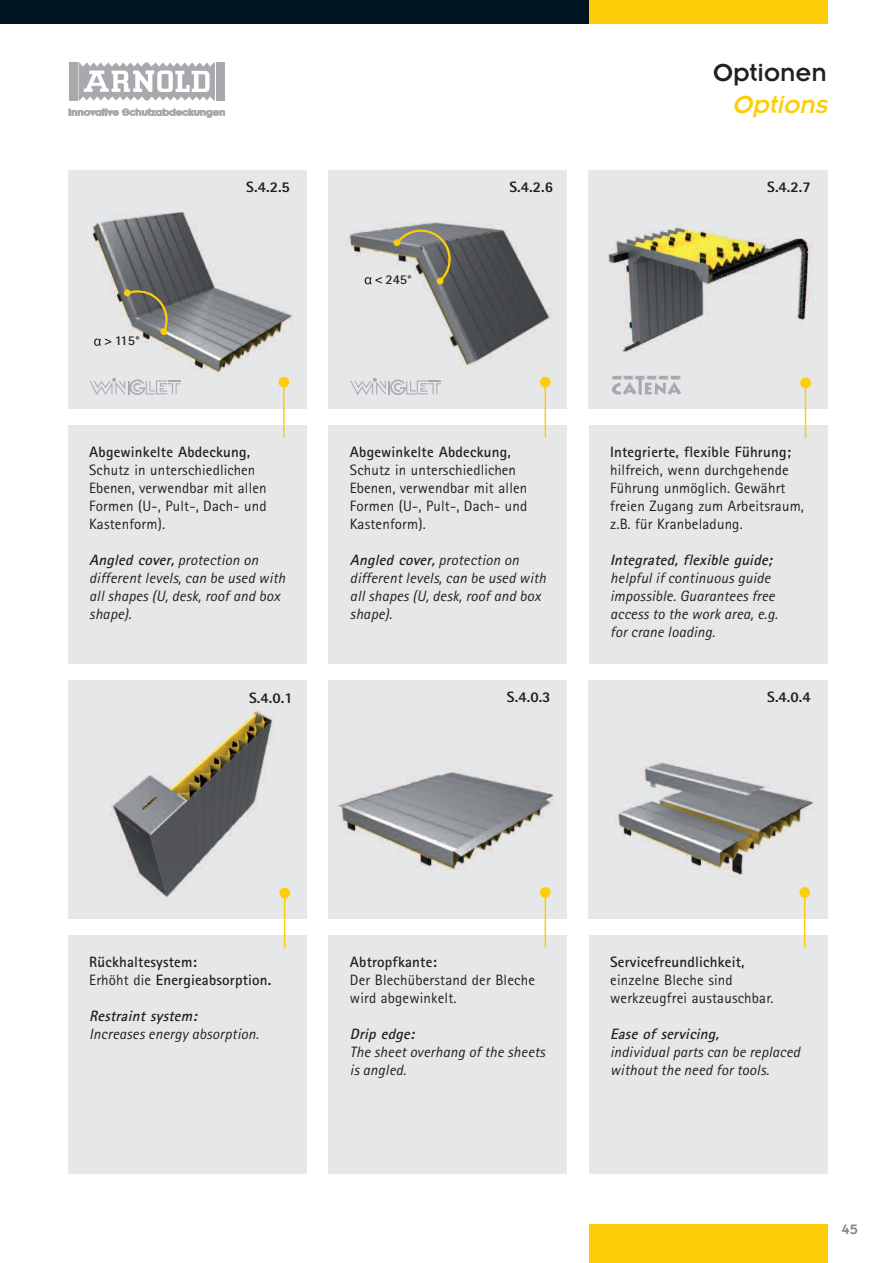
<style>
.page{position:relative;width:893px;height:1263px;background:#fff}
.page>*{position:absolute;margin:0;border:0;box-sizing:border-box;transform-origin:0 0}
.t1{font:27px "Insignia";color:#231f20}
.t2{font:italic 27px "Insignia";color:#fecd08}
.t3{font:italic 15px/18px "Rotis Sans Serif";letter-spacing:.01em;color:#231f20}
.t4{font:15px/18px "Rotis Sans Serif";letter-spacing:.01em;color:#231f20}
.t5{font:700 15px/18px "Rotis Sans Serif";letter-spacing:.01em;color:#231f20}
.t6{font:italic 700 15px "Rotis Sans Serif";color:#231f20}
.t7{font:800 15px "Rotis Sans Serif";color:#231f20}
.t8{font:15px "Insignia";color:#808285}
.t9{font:700 13.5px "Rotis Sans Serif";color:#231f20}
.s1{font-weight:700}
.s2{font-weight:400}
</style>
<div class="page">
<div style="left:0;top:0;width:597px;height:23px;background:#001522"></div>
<div style="left:589px;top:0;width:238px;height:23px;background:#fecd08"></div>
<div style="left:589px;top:1225px;width:238px;height:38px;background:#fecd08"></div>
<div style="left:69px;top:62px;width:8px;height:39px;background:#a8a9ad"></div>
<div style="left:217px;top:62px;width:8px;height:39px;background:#a8a9ad"></div>
<svg style="left:78px;top:62px;width:137px;height:38px"></svg>
<svg style="left:69px;top:109px;width:156px;height:9px"></svg>
<img style="left:68px;top:170px;width:238px;height:238px">
<img style="left:328px;top:170px;width:238px;height:238px">
<img style="left:68px;top:680px;width:238px;height:238px">
<img style="left:589px;top:170px;width:238px;height:238px">
<div style="left:589px;top:425px;width:238px;height:238px;background:#e6e7e9"></div>
<div style="left:329px;top:425px;width:238px;height:238px;background:#e6e7e9"></div>
<div style="left:68px;top:425px;width:238px;height:238px;background:#e6e7e9"></div>
<div style="left:68px;top:935px;width:238px;height:239px;background:#e6e7e9"></div>
<hr style="left:545px;top:382px;width:1px;height:56px;background:#fecd08">
<div style="left:540px;top:377px;width:11px;height:10px;background:#fecd08;border-radius:50%"></div>
<hr style="left:805px;top:383px;width:1px;height:55px;background:#fecd08">
<div style="left:800px;top:377px;width:11px;height:11px;background:#fecd08;border-radius:50%"></div>
<hr style="left:283px;top:382px;width:2px;height:56px;background:#fecd08">
<div style="left:279px;top:377px;width:10px;height:10px;background:#fecd08;border-radius:50%"></div>
<hr style="left:284px;top:893px;width:1px;height:55px;background:#fecd08">
<div style="left:279px;top:888px;width:11px;height:10px;background:#fecd08;border-radius:50%"></div>
<svg style="left:90px;top:378px;width:91px;height:17px;background:#d4d5d8"></svg>
<svg style="left:350px;top:378px;width:91px;height:17px;background:#d4d5d8"></svg>
<svg style="left:611px;top:376px;width:70px;height:19px"></svg>
<img style="left:329px;top:680px;width:238px;height:238px">
<img style="left:589px;top:680px;width:238px;height:238px">
<div style="left:329px;top:935px;width:238px;height:239px;background:#e6e7e9"></div>
<div style="left:589px;top:935px;width:238px;height:239px;background:#e6e7e9"></div>
<hr style="left:545px;top:892px;width:1px;height:56px;background:#fecd08">
<div style="left:540px;top:887px;width:11px;height:11px;background:#fecd08;border-radius:50%"></div>
<hr style="left:804px;top:892px;width:1px;height:56px;background:#fecd08">
<div style="left:799px;top:887px;width:11px;height:11px;background:#fecd08;border-radius:50%"></div>
<svg style="left:120px;top:286px;width:52px;height:55px;background:#86857d"></svg>
<svg style="left:94px;top:338px;width:17px;height:8px"></svg>
<div style="left:124px;top:289px;width:7px;height:7px;background:#fecd08;border-radius:50%"></div>
<div style="left:160px;top:328px;width:7px;height:7px;background:#fecd08;border-radius:50%"></div>
<svg style="left:365px;top:277px;width:17px;height:7px"></svg>
<svg style="left:390px;top:224px;width:66px;height:65px;background:#96948a"></svg>
<h1 class="t1" style="left:713px;top:64px;width:116px">Optionen</h1>
<h1 class="t2" style="left:732px;top:96px;width:101px">Options</h1>
<p class="t7" style="left:246px;top:182px;width:45px">S.4.2.5</p>
<p class="t7" style="left:509px;top:182px;width:45px">S.4.2.6</p>
<p class="t7" style="left:767px;top:182px;width:45px">S.4.2.7</p>
<p class="t9" style="left:115px;top:336px;width:27px">115°</p>
<p class="t5" style="left:89px;top:444px;width:162px">Abgewinkelte Abdeckung,</p>
<p class="t4" style="left:89px;top:462px;width:179px">Schutz in unterschiedlichen<br>Ebenen, verwendbar mit allen<br>Formen (U-, Pult-, Dach- und<br>Kastenform).</p>
<p class="t3" style="left:89px;top:552px;width:198px"><span class="s1">Angled cover,</span>protection on different levels, can be used with all shapes (U, desk, roof and box shape).</p>
<p class="t7" style="left:249px;top:692px;width:45px">S.4.0.1</p>
<p class="t9" style="left:385px;top:275px;width:28px">245°</p>
<p class="t5" style="left:350px;top:444px;width:162px">Abgewinkelte Abdeckung,</p>
<p class="t4" style="left:350px;top:462px;width:179px">Schutz in unterschiedlichen<br>Ebenen, verwendbar mit allen<br>Formen (U-, Pult-, Dach- und<br>Kastenform).</p>
<p class="t3" style="left:350px;top:552px;width:198px"><span class="s1">Angled cover,</span>protection on different levels, can be used with all shapes (U, desk, roof and box shape).</p>
<p class="t5" style="left:610px;top:444px;width:182px">Integrierte, flexible Führung;</p>
<p class="t4" style="left:610px;top:462px;width:195px">hilfreich, wenn durchgehende<br>Führung unmöglich. Gewährt freien Zugang zum Arbeitsraum, z.B. für Kranbeladung.</p>
<p class="t6" style="left:610px;top:554px;width:166px">Integrated, flexible guide;</p>
<p class="t3" style="left:610px;top:570px;width:169px">helpful if continuous guide impossible. Guarantees free access to the work area, e.g. for crane loading.</p>
<p class="t7" style="left:507px;top:692px;width:45px">S.4.0.3</p>
<p class="t7" style="left:767px;top:692px;width:45px">S.4.0.4</p>
<p class="t5" style="left:89px;top:954px;width:184px">Rückhaltesystem:<br><span class="s2">Erhöht die</span> Energieabsorption.</p>
<p class="t6" style="left:89px;top:1011px;width:112px">Restraint system:</p>
<p class="t3" style="left:89px;top:1026px;width:171px">Increases energy absorption.</p>
<p class="t5" style="left:350px;top:954px;width:88px">Abtropfkante:</p>
<p class="t4" style="left:350px;top:972px;width:187px">Der Blechüberstand der Bleche wird abgewinkelt.</p>
<p class="t6" style="left:350px;top:1029px;width:69px">Drip edge:</p>
<p class="t3" style="left:350px;top:1044px;width:197px">The sheet overhang of the sheets is angled.</p>
<p class="t5" style="left:610px;top:954px;width:136px">Servicefreundlichkeit,</p>
<p class="t4" style="left:610px;top:972px;width:165px">einzelne Bleche sind werkzeugfrei austauschbar.</p>
<p class="t6" style="left:610px;top:1029px;width:113px">Ease of servicing,</p>
<p class="t3" style="left:610px;top:1044px;width:191px">individual parts can be replaced without the need for tools.</p>
<p class="t8" style="left:842px;top:1225px;width:17px">45</p>
</div>
